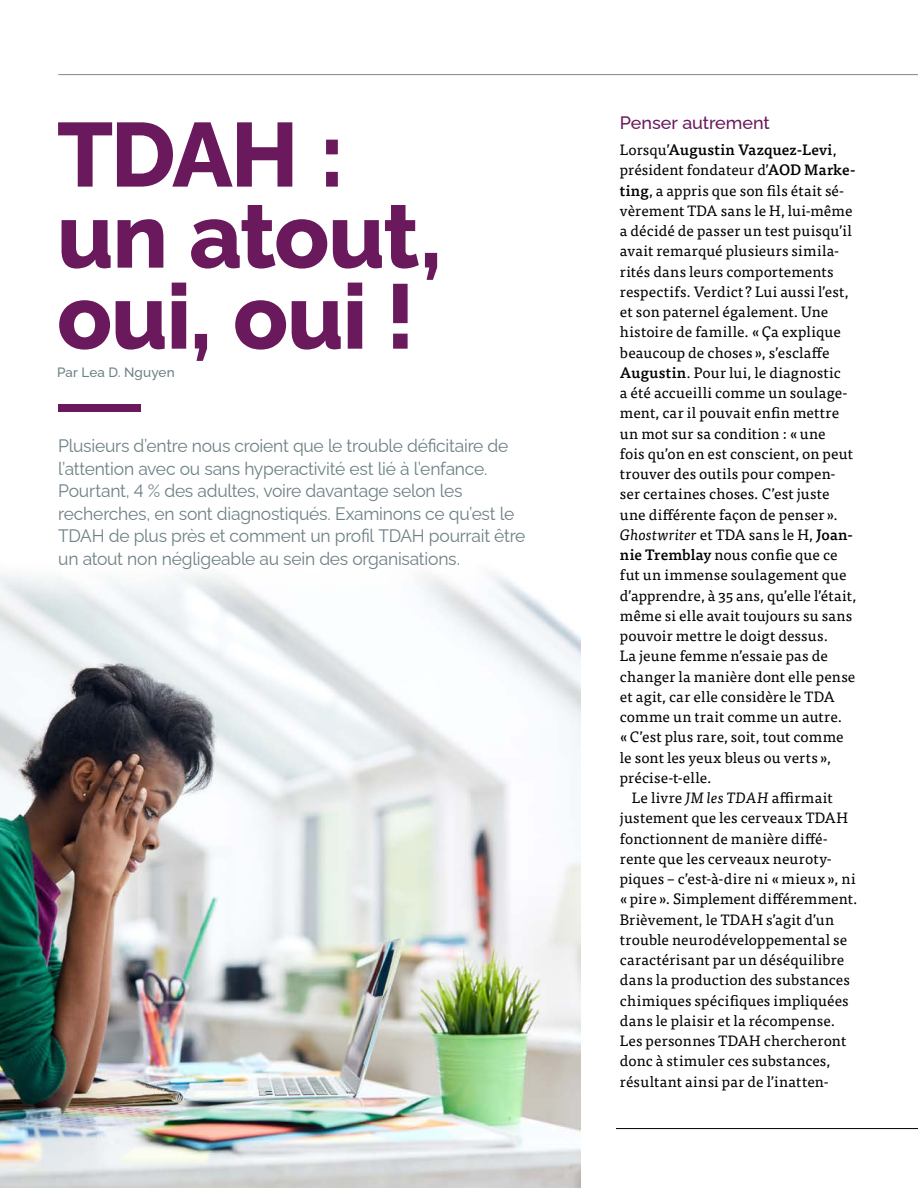
<style>
.page{position:relative;width:918px;height:1188px;background:#fff}
.page>*{position:absolute;margin:0;border:0;box-sizing:border-box;transform-origin:0 0}
.t1{font:800 90.6px/81px "Raleway";letter-spacing:-.015em;color:#69195c}
.t2{font:18px/22.5px "Raleway";letter-spacing:-.015em;color:#6d8084}
.t3{font:500 18px "Raleway";letter-spacing:-.005em;color:#69195c}
.t4{font:15px "Tisa OT";letter-spacing:.01em;color:#000}
.t5{font:500 15px "Tisa OT";letter-spacing:.015em;color:#000}
.t6{font:500 13.5px "Raleway";letter-spacing:.01em;color:#6d8084}
.s1{font-weight:400}
.s2{font-weight:500}
.s3{font-style:italic}
</style>
<div class="page">
<img style="left:0;top:411px;width:580px;height:777px">
<div style="left:58px;top:404px;width:83px;height:7px;background:#69195c"></div>
<hr style="left:616px;top:1128px;width:302px;height:1px;background:#000">
<hr style="left:58px;top:74px;width:860px;height:1px;background:#88818a">
<h1 class="t1" style="left:57px;top:104px;width:387px">TDAH : un atout, oui, oui !</h1>
<p class="t3" style="left:620px;top:109px;width:151px">Penser autrement</p>
<p class="t5" style="left:620px;top:141px;width:218px"><span class="s1">Lorsqu’</span>Augustin Vazquez-Levi<span class="s1">,</span></p>
<p class="t4" style="left:620px;top:161px;width:237px">président fondateur d’<span class="s2">AOD Marke-</span></p>
<p class="t4" style="left:620px;top:181px;width:226px"><span class="s2">ting</span>, a appris que son fils était sé-</p>
<p class="t4" style="left:620px;top:202px;width:234px">vèrement TDA sans le H, lui-même</p>
<p class="t4" style="left:620px;top:222px;width:233px">a décidé de passer un test puisqu’il</p>
<p class="t4" style="left:620px;top:242px;width:221px">avait remarqué plusieurs simila-</p>
<p class="t4" style="left:620px;top:262px;width:215px">rités dans leurs comportements</p>
<p class="t4" style="left:620px;top:283px;width:230px">respectifs. Verdict ? Lui aussi l’est,</p>
<p class="t4" style="left:620px;top:303px;width:210px">et son paternel également. Une</p>
<p class="t4" style="left:620px;top:323px;width:222px">histoire de famille. «Ça explique</p>
<p class="t4" style="left:620px;top:343px;width:211px">beaucoup de choses», s’esclaffe</p>
<p class="t4" style="left:620px;top:364px;width:222px"><span class="s2">Augustin</span>. Pour lui, le diagnostic</p>
<p class="t4" style="left:620px;top:384px;width:229px">a été accueilli comme un soulage-</p>
<p class="t4" style="left:620px;top:404px;width:221px">ment, car il pouvait enfin mettre</p>
<p class="t4" style="left:620px;top:424px;width:207px">un mot sur sa condition : «une</p>
<p class="t4" style="left:620px;top:445px;width:235px">fois qu’on en est conscient, on peut</p>
<p class="t4" style="left:620px;top:465px;width:217px">trouver des outils pour compen-</p>
<p class="t4" style="left:620px;top:485px;width:211px">ser certaines choses. C’est juste</p>
<p class="t4" style="left:620px;top:505px;width:219px">une différente façon de penser».</p>
<p class="t4" style="left:620px;top:526px;width:235px"><span class="s3">Ghostwriter</span> et TDA sans le H, <span class="s2">Joan-</span></p>
<p class="t4" style="left:620px;top:546px;width:219px"><span class="s2">nie Tremblay</span> nous confie que ce</p>
<p class="t4" style="left:620px;top:566px;width:228px">fut un immense soulagement que</p>
<p class="t4" style="left:620px;top:586px;width:238px">d’apprendre, à 35 ans, qu’elle l’était,</p>
<p class="t4" style="left:620px;top:607px;width:234px">même si elle avait toujours su sans</p>
<p class="t4" style="left:620px;top:627px;width:210px">pouvoir mettre le doigt dessus.</p>
<p class="t4" style="left:620px;top:647px;width:209px">La jeune femme n’essaie pas de</p>
<p class="t4" style="left:620px;top:667px;width:237px">changer la manière dont elle pense</p>
<p class="t4" style="left:620px;top:688px;width:216px">et agit, car elle considère le TDA</p>
<p class="t4" style="left:620px;top:708px;width:224px">comme un trait comme un autre.</p>
<p class="t4" style="left:620px;top:728px;width:225px">«C’est plus rare, soit, tout comme</p>
<p class="t4" style="left:620px;top:748px;width:212px">le sont les yeux bleus ou verts»,</p>
<p class="t4" style="left:620px;top:769px;width:93px">précise-t-elle.</p>
<p class="t4" style="left:632px;top:789px;width:202px">Le livre <span class="s3">JM les TDAH</span> affirmait</p>
<p class="t4" style="left:620px;top:809px;width:230px">justement que les cerveaux TDAH</p>
<p class="t4" style="left:620px;top:829px;width:209px">fonctionnent de manière diffé-</p>
<p class="t4" style="left:620px;top:850px;width:213px">rente que les cerveaux neuroty-</p>
<p class="t4" style="left:620px;top:870px;width:237px">piques – c’est-à-dire ni «mieux», ni</p>
<p class="t4" style="left:620px;top:890px;width:239px">«pire». Simplement différemment.</p>
<p class="t4" style="left:620px;top:910px;width:216px">Brièvement, le TDAH s’agit d’un</p>
<p class="t4" style="left:620px;top:931px;width:229px">trouble neurodéveloppemental se</p>
<p class="t4" style="left:620px;top:951px;width:226px">caractérisant par un déséquilibre</p>
<p class="t4" style="left:620px;top:971px;width:231px">dans la production des substances</p>
<p class="t4" style="left:620px;top:991px;width:230px">chimiques spécifiques impliquées</p>
<p class="t4" style="left:620px;top:1012px;width:217px">dans le plaisir et la récompense.</p>
<p class="t4" style="left:620px;top:1032px;width:228px">Les personnes TDAH chercheront</p>
<p class="t4" style="left:620px;top:1052px;width:212px">donc à stimuler ces substances,</p>
<p class="t4" style="left:620px;top:1072px;width:210px">résultant ainsi par de l’inatten-</p>
<p class="t6" style="left:57px;top:362px;width:119px">Par Lea D. Nguyen</p>
<p class="t2" style="left:58px;top:433px;width:469px">Plusieurs d’entre nous croient que le trouble déficitaire de l’attention avec ou sans hyperactivité est lié à l’enfance.<br>Pourtant, 4 % des adultes, voire davantage selon les recherches, en sont diagnostiqués. Examinons ce qu’est le TDAH de plus près et comment un profil TDAH pourrait être un atout non négligeable au sein des organisations.</p>
</div>
